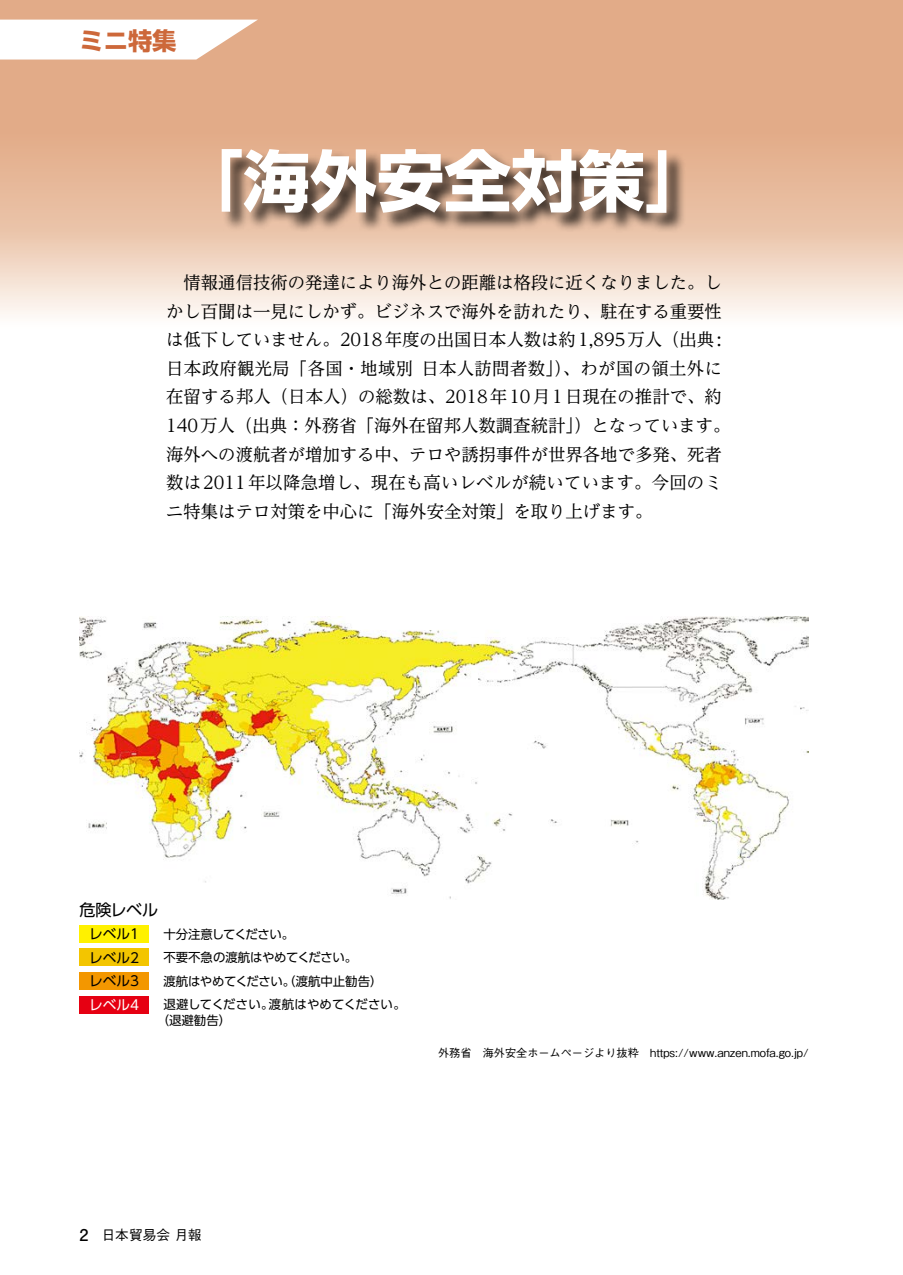
<style>
.page{position:relative;width:903px;height:1275px;background:#fff}
.page>*{position:absolute;margin:0;border:0;box-sizing:border-box;transform-origin:0 0}
.t1{font:700 67.02px "UD Shin Go Pro";color:#fff}
.t2{font:700 24.32px "UD Shin Go Pro";color:#cd683a}
.t3{font:17.32px/28.5px "UD Reimin Pr 6";color:#000}
.t4{font:16.1px "UD Shin Go Pro";letter-spacing:-.02em;color:#000}
.t5{font:13.65px "UD Shin Go Pro";color:#000}
.t6{font:500 13.65px "Gothic BBB Pro";color:#000}
.t7{font:13.65px "UD Shin Go Pro";color:#fff}
.t8{font:12.42px/16.1px "UD Shin Go Pro";letter-spacing:-.005em;color:#000}
.t9{font:12.42px "UD Shin Go Pro";letter-spacing:-.035em;color:#000}
.t10{font:500 11.2px "Gothic BBB Pro";color:#000}
.s1{font-family:"Futo Go B101 Pro";font-weight:700;font-size:16.1px}
</style>
<div class="page">
<svg style="left:0;top:0;width:903px;height:315px;background:#e8bda1"></svg>
<div style="left:222px;top:149px;width:464px;height:84px;background:#000;opacity:.75"></div>
<img style="left:79px;top:616px;width:730px;height:283px">
<div style="left:79px;top:925px;width:70px;height:18px;background:#fff100"></div>
<div style="left:79px;top:949px;width:70px;height:17px;background:#f3c500"></div>
<div style="left:79px;top:972px;width:70px;height:18px;background:#f39700"></div>
<div style="left:79px;top:996px;width:70px;height:17px;background:#e60012"></div>
<svg style="left:0;top:20px;width:258px;height:40px"></svg>
<h2 class="t2" style="left:79px;top:21px;width:99px">ミニ特集</h2>
<h1 class="t1" style="left:176px;top:126px;width:537px">「海外安全対策」</h1>
<p class="t3" style="left:166px;top:268px;width:566px;text-indent:17px">情報通信技術の発達により海外との距離は格段に近くなりました。しかし百聞は一見にしかず。ビジネスで海外を訪れたり、駐在する重要性は低下していません。2018年度の出国日本人数は約1,895万人（出典:日本政府観光局「各国・地域別 日本人訪問者数」）、わが国の領土外に在留する邦人（日本人）の総数は、2018年10月1日現在の推計で、約140万人（出典：外務省「海外在留邦人数調査統計」）となっています。海外への渡航者が増加する中、テロや誘拐事件が世界各地で多発、死者数は2011年以降急増し、現在も高いレベルが続いています。今回のミニ特集はテロ対策を中心に「海外安全対策」を取り上げます。</p>
<p class="t4" style="left:79px;top:897px;width:80px">危険レベル</p>
<p class="t5" style="left:89px;top:923px;width:51px">レベル1</p>
<p class="t9" style="left:163px;top:924px;width:132px">十分注意してください。</p>
<p class="t5" style="left:89px;top:946px;width:51px">レベル2</p>
<p class="t8" style="left:163px;top:949px;width:195px">不要不急の渡航はやめてください。</p>
<p class="t5" style="left:89px;top:970px;width:51px">レベル3</p>
<p class="t8" style="left:163px;top:973px;width:221px">渡航はやめてください。（渡航中止勧告）</p>
<p class="t7" style="left:89px;top:993px;width:51px">レベル4</p>
<p class="t8" style="left:157px;top:996px;width:251px;text-indent:7px">退避してください。渡航はやめてください。（退避勧告）</p>
<p class="t10" style="left:438px;top:1044px;width:372px">外務省　海外安全ホームページより抜粋　https://www.anzen.mofa.go.jp/</p>
<p class="t6" style="left:79px;top:1224px;width:123px"><span class="s1">2</span>　日本貿易会 月報</p>
</div>
